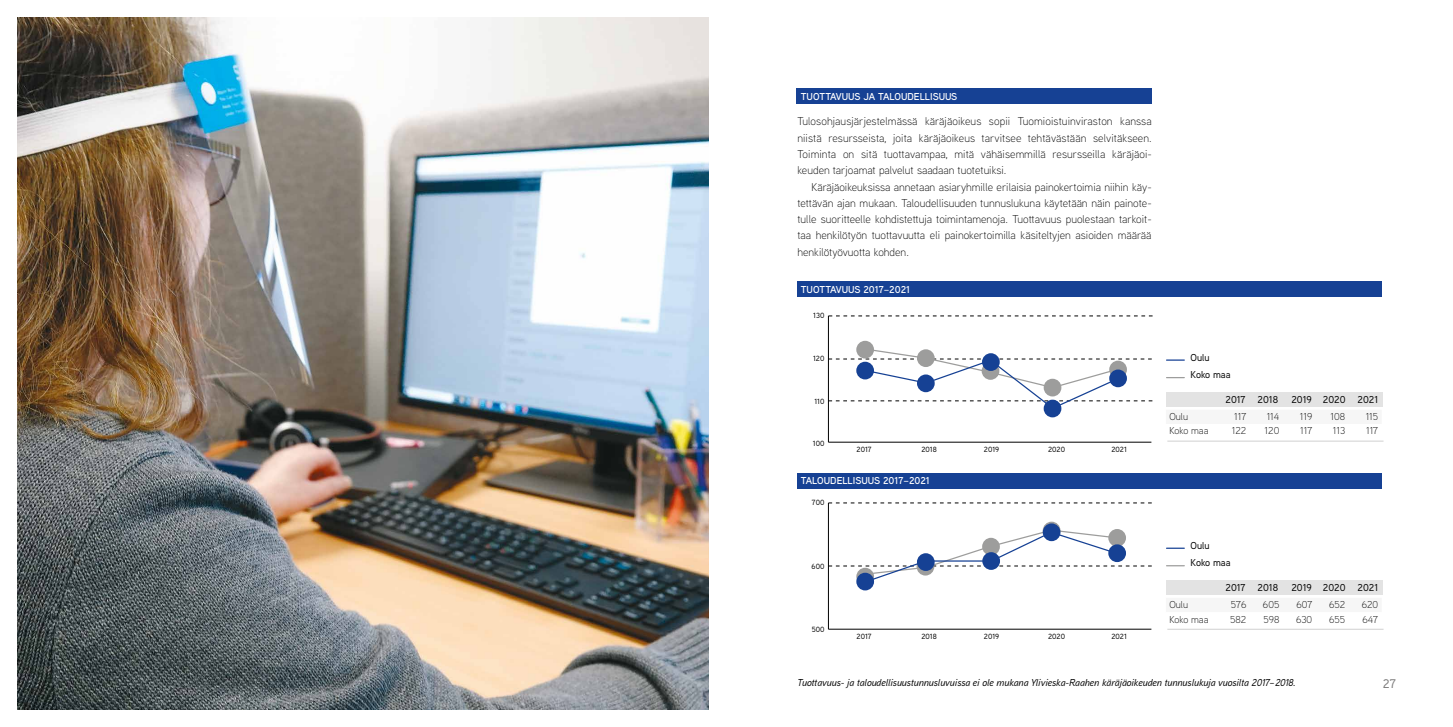
<style>
.page{position:relative;width:1453px;height:727px;background:#fff}
.page>*{position:absolute;margin:0;border:0;box-sizing:border-box;transform-origin:0 0}
.t1{font:500 12.5px "Aaux Next";color:#7c7b7b}
.t2{font:300 11.25px/16.2px "Aaux Next";color:#000;text-align:justify}
.t3{font:italic 500 10px "Aaux Next";color:#000}
.t4{font:300 10px "Aaux Next";color:#000}
.t5{font:600 10px "Aaux Next";color:#fff}
.t6{font:500 10px/17.5px "Aaux Next";color:#000}
.t7{font:500 7.5px "Aaux Next";color:#000}
</style>
<div class="page">
<svg style="left:828px;top:502px;width:324px;height:1px"></svg>
<svg style="left:1043px;top:521px;width:17px;height:18px"></svg>
<div style="left:1043px;top:523px;width:17px;height:18px;background:#164194;border-radius:50%"></div>
<div style="left:856px;top:572px;width:18px;height:18px;background:#164194;border-radius:50%"></div>
<svg style="left:828px;top:315px;width:324px;height:1px"></svg>
<div style="left:856px;top:341px;width:18px;height:17px;background:#9d9d9c;border-radius:50%"></div>
<div style="left:1044px;top:399px;width:17px;height:18px;background:#164194;border-radius:50%"></div>
<div style="left:796px;top:88px;width:356px;height:16px;background:#164194"></div>
<div style="left:797px;top:281px;width:585px;height:16px;background:#164194"></div>
<div style="left:797px;top:472px;width:585px;height:16px;background:#164194"></div>
<hr style="left:828px;top:316px;width:1px;height:126px;background:#000">
<hr style="left:828px;top:442px;width:323px;height:1px;background:#000">
<hr style="left:828px;top:503px;width:1px;height:126px;background:#000">
<hr style="left:828px;top:628px;width:323px;height:1px;background:#000">
<div style="left:1166px;top:392px;width:216px;height:14px;background:#e3e3e3"></div>
<svg style="left:1166px;top:359px;width:18px;height:1px"></svg>
<svg style="left:1166px;top:377px;width:18px;height:1px"></svg>
<hr style="left:1167px;top:440px;width:216px;height:1px;background:#d0d0d0">
<div style="left:1166px;top:580px;width:216px;height:14px;background:#e3e3e3"></div>
<svg style="left:1166px;top:547px;width:18px;height:1px"></svg>
<svg style="left:1166px;top:565px;width:18px;height:1px"></svg>
<hr style="left:1167px;top:628px;width:216px;height:1px;background:#d0d0d0">
<svg style="left:828px;top:528px;width:324px;height:55px"></svg>
<img style="left:18px;top:18px;width:691px;height:691px">
<svg style="left:828px;top:347px;width:324px;height:63px"></svg>
<div style="left:1109px;top:369px;width:18px;height:18px;background:#164194;border-radius:50%"></div>
<p class="t5" style="left:801px;top:89px;width:158px">TUOTTAVUUS JA TALOUDELLISUUS</p>
<p class="t2" style="left:797px;top:113px;width:356px">Tulosohjausjärjestelmässä käräjäoikeus sopii Tuomioistuinviraston kanssa niistä resursseista, joita käräjäoikeus tarvitsee tehtävästään selvitäkseen.<br>Toiminta on sitä tuottavampaa, mitä vähäisemmillä resursseilla käräjäoi&shy;keuden tarjoamat palvelut saadaan tuotetuiksi.</p>
<p class="t2" style="left:797px;top:178px;width:356px;text-indent:14px">Käräjäoikeuksissa annetaan asiaryhmille erilaisia painokertoimia niihin käy&shy;tettävän ajan mukaan. Taloudellisuuden tunnuslukuna käytetään näin painote&shy;tulle suoritteelle kohdistettuja toimintamenoja. Tuottavuus puolestaan tarkoit&shy;taa henkilötyön tuottavuutta eli painokertoimilla käsiteltyjen asioiden määrää henkilötyövuotta kohden.</p>
<p class="t5" style="left:801px;top:282px;width:111px">TUOTTAVUUS 2017–2021</p>
<p class="t7" style="left:813px;top:311px;width:13px">130</p>
<p class="t7" style="left:813px;top:353px;width:13px">120</p>
<p class="t7" style="left:814px;top:396px;width:12px">110</p>
<p class="t7" style="left:813px;top:438px;width:13px">100</p>
<p class="t7" style="left:856px;top:444px;width:17px">2017</p>
<p class="t7" style="left:921px;top:444px;width:17px">2018</p>
<p class="t7" style="left:984px;top:444px;width:17px">2019</p>
<p class="t7" style="left:1048px;top:444px;width:19px">2020</p>
<p class="t7" style="left:1111px;top:444px;width:17px">2021</p>
<p class="t5" style="left:801px;top:473px;width:130px">TALOUDELLISUUS 2017–2021</p>
<p class="t7" style="left:812px;top:497px;width:14px">700</p>
<p class="t7" style="left:812px;top:560px;width:14px">600</p>
<p class="t7" style="left:812px;top:624px;width:14px">500</p>
<p class="t7" style="left:856px;top:630px;width:17px">2017</p>
<p class="t7" style="left:921px;top:630px;width:17px">2018</p>
<p class="t7" style="left:984px;top:630px;width:17px">2019</p>
<p class="t7" style="left:1048px;top:630px;width:19px">2020</p>
<p class="t7" style="left:1111px;top:630px;width:17px">2021</p>
<p class="t6" style="left:1190px;top:348px;width:41px">Oulu<br>Koko maa</p>
<p class="t6" style="left:1225px;top:390px;width:54px">2017 2018</p>
<p class="t6" style="left:1291px;top:390px;width:88px">2019 2020 2021</p>
<p class="t4" style="left:1169px;top:410px;width:20px">Oulu</p>
<p class="t4" style="left:1234px;top:410px;width:14px">117</p>
<p class="t4" style="left:1266px;top:410px;width:14px">114</p>
<p class="t4" style="left:1300px;top:410px;width:14px">119</p>
<p class="t4" style="left:1330px;top:410px;width:16px">108</p>
<p class="t4" style="left:1365px;top:410px;width:14px">115</p>
<p class="t4" style="left:1169px;top:424px;width:40px">Koko maa</p>
<p class="t4" style="left:1232px;top:424px;width:16px">122</p>
<p class="t4" style="left:1264px;top:424px;width:16px">120</p>
<p class="t4" style="left:1300px;top:424px;width:14px">117</p>
<p class="t4" style="left:1333px;top:424px;width:14px">113</p>
<p class="t4" style="left:1366px;top:424px;width:14px">117</p>
<p class="t6" style="left:1190px;top:536px;width:41px">Oulu<br>Koko maa</p>
<p class="t6" style="left:1225px;top:578px;width:54px">2017 2018</p>
<p class="t6" style="left:1291px;top:578px;width:88px">2019 2020 2021</p>
<p class="t4" style="left:1169px;top:598px;width:20px">Oulu</p>
<p class="t4" style="left:1231px;top:598px;width:17px">576</p>
<p class="t4" style="left:1263px;top:598px;width:18px">605</p>
<p class="t4" style="left:1296px;top:598px;width:17px">607</p>
<p class="t4" style="left:1329px;top:598px;width:18px">652</p>
<p class="t4" style="left:1361px;top:598px;width:18px">620</p>
<p class="t4" style="left:1169px;top:612px;width:40px">Koko maa</p>
<p class="t4" style="left:1230px;top:612px;width:18px">582</p>
<p class="t4" style="left:1263px;top:612px;width:17px">598</p>
<p class="t4" style="left:1296px;top:612px;width:18px">630</p>
<p class="t4" style="left:1329px;top:612px;width:18px">655</p>
<p class="t4" style="left:1362px;top:612px;width:17px">647</p>
<p class="t3" style="left:797px;top:676px;width:500px">Tuottavuus- ja taloudellisuustunnusluvuissa ei ole mukana Ylivieska-Raahen käräjäoikeuden tunnuslukuja vuosilta 2017–2018.</p>
<p class="t1" style="left:1382px;top:674px;width:15px">27</p>
</div>
